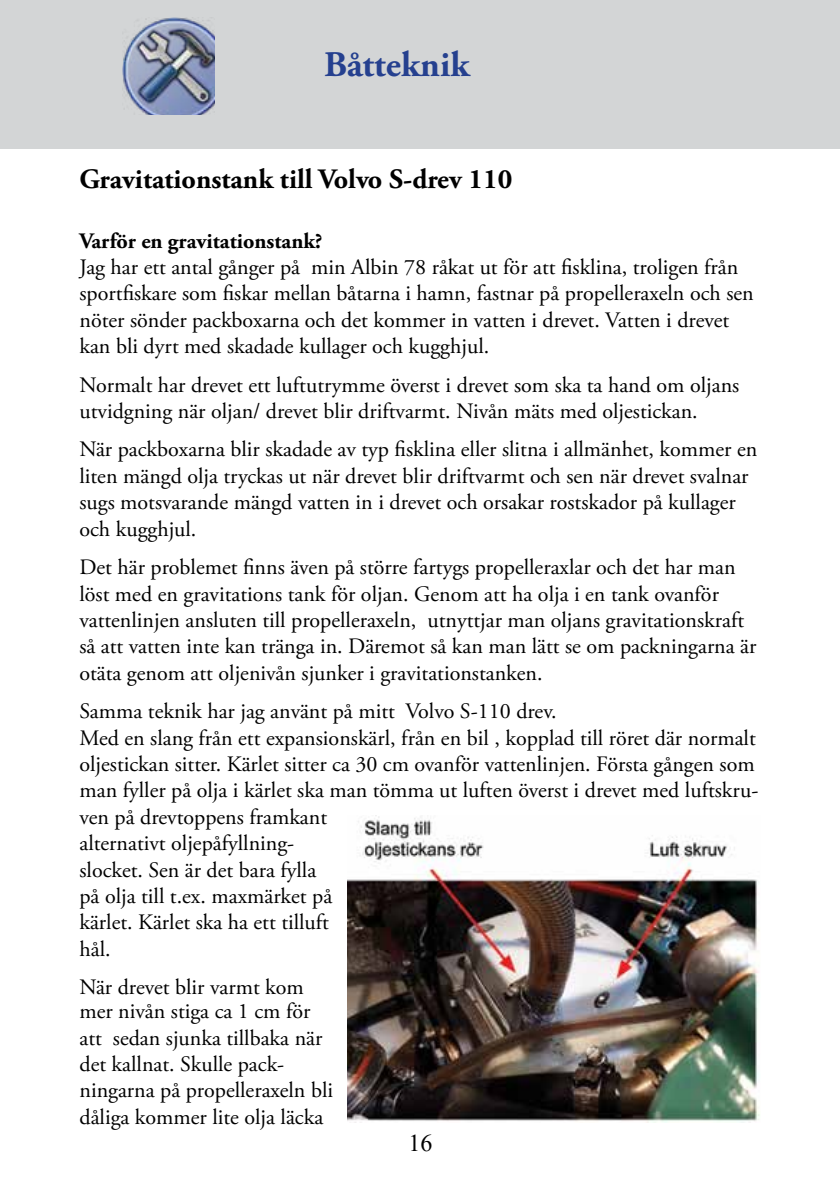
<style>
.page{position:relative;width:840px;height:1191px;background:#fff}
.page>*{position:absolute;margin:0;border:0;box-sizing:border-box;transform-origin:0 0}
.t1{font:700 36px "Adobe Garamond Pro";color:#25408f}
.t2{font:700 28px "Adobe Garamond Pro";color:#000}
.t3{font:24px "Times New Roman";color:#000}
.t4{font:22px/26.4px "Adobe Garamond Pro";color:#000}
.t5{font:700 22px "Adobe Garamond Pro";color:#000}
</style>
<div class="page">
<img style="left:347px;top:815px;width:413px;height:307px">
<div style="left:0;top:0;width:839px;height:148px;background:#d3d5d6"></div>
<img style="left:122px;top:17px;width:93px;height:97px">
<h1 class="t1" style="left:324px;top:43px;width:147px">Båtteknik</h1>
<p class="t2" style="left:79px;top:162px;width:434px">Gravitationstank till Volvo S-drev 110</p>
<p class="t5" style="left:79px;top:228px;width:244px">Varför en gravitationstank?</p>
<p class="t4" style="left:79px;top:255px;width:675px">Jag har ett antal gånger på min Albin 78 råkat ut för att fisklina, troligen från sportfiskare som fiskar mellan båtarna i hamn, fastnar på propelleraxeln och sen nöter sönder packboxarna och det kommer in vatten i drevet. Vatten i drevet kan bli dyrt med skadade kullager och kugghjul.</p>
<p class="t4" style="left:79px;top:372px;width:661px">Normalt har drevet ett luftutrymme överst i drevet som ska ta hand om oljans utvidgning när oljan/ drevet blir driftvarmt. Nivån mäts med oljestickan.</p>
<p class="t4" style="left:79px;top:437px;width:679px">När packboxarna blir skadade av typ fisklina eller slitna i allmänhet, kommer en liten mängd olja tryckas ut när drevet blir driftvarmt och sen när drevet svalnar sugs motsvarande mängd vatten in i drevet och orsakar rostskador på kullager och kugghjul.</p>
<p class="t4" style="left:79px;top:555px;width:678px">Det här problemet finns även på större fartygs propelleraxlar och det har man löst med en gravitations tank för oljan. Genom att ha olja i en tank ovanför vattenlinjen ansluten till propelleraxeln, utnyttjar man oljans gravitationskraft så att vatten inte kan tränga in. Däremot så kan man lätt se om packningarna är otäta genom att oljenivån sjunker i gravitationstanken.</p>
<p class="t4" style="left:79px;top:699px;width:680px">Samma teknik har jag använt på mitt Volvo S-110 drev.<br>Med en slang från ett expansionskärl, från en bil , kopplad till röret där normalt oljestickan sitter. Kärlet sitter ca 30 cm ovanför vattenlinjen. Första gången som man fyller på olja i kärlet ska man tömma ut luften överst i drevet med luftskru&shy;ven på drevtoppens framkant<br>alternativt oljepåfyllning-<br>slocket. Sen är det bara fylla<br>på olja till t.ex. maxmärket på<br>kärlet. Kärlet ska ha ett tilluft<br>hål.</p>
<p class="t4" style="left:79px;top:976px;width:232px;line-height:24px">När drevet blir varmt kom mer nivån stiga ca 1 cm för</p>
<p class="t4" style="left:79px;top:1025px;width:255px">att sedan sjunka tillbaka när det kallnat. Skulle pack&shy;ningarna på propelleraxeln bli dåliga kommer lite olja läcka</p>
<p class="t3" style="left:408px;top:1125px;width:25px">16</p>
</div>
